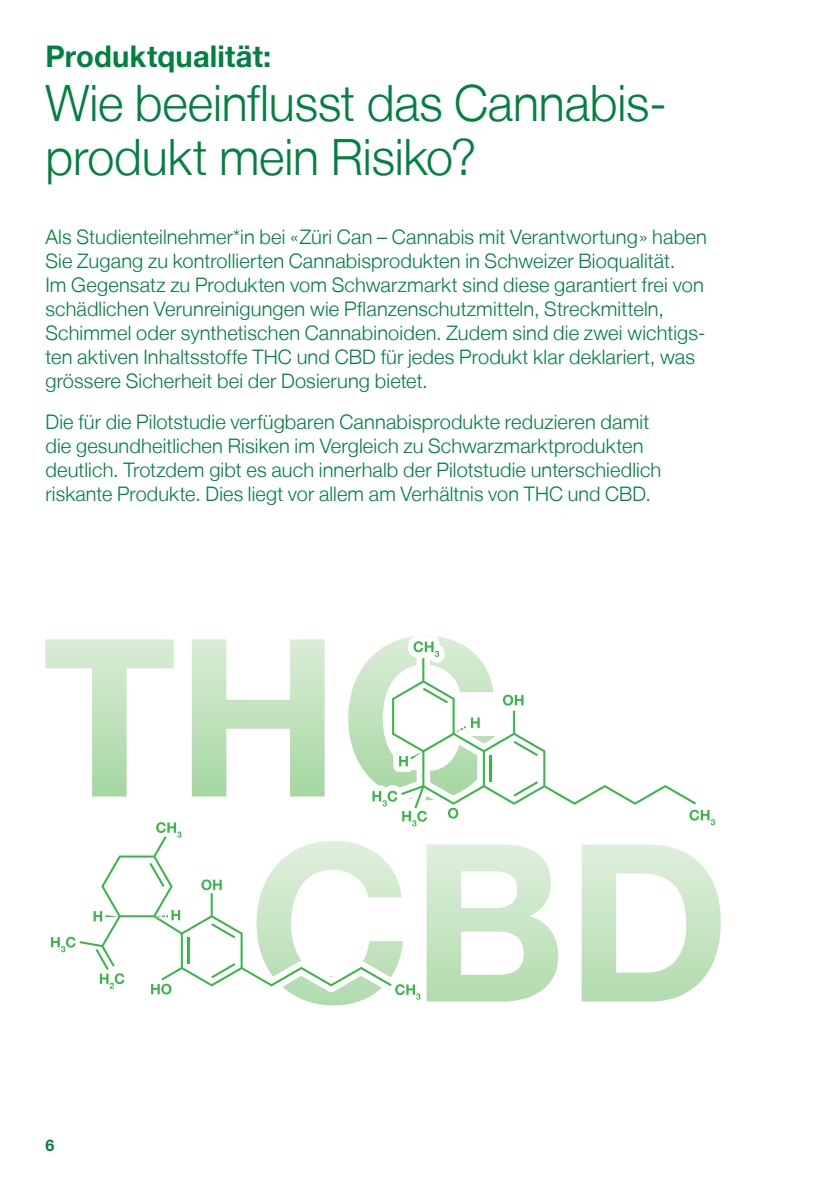
<style>
.page{position:relative;width:840px;height:1191px;background:#fff}
.page>*{position:absolute;margin:0;border:0;box-sizing:border-box;transform-origin:0 0}
.Titel_Grün{font:300 50px/54px "Helvetica Neue LT";letter-spacing:-.005em;color:#00813f}
.Titel_Grün-2{font:700 30px "Helvetica Neue LT";letter-spacing:.005em;color:#00813f}
.text_Light_greem{font:300 20px/24px "Helvetica Neue LT";letter-spacing:.01em;color:#00813f}
.t1{font:700 16px "Helvetica Neue LT";color:#00813f}
</style>
<div class="page">
<svg style="left:426px;top:844px;width:132px;height:157px"></svg>
<svg style="left:581px;top:844px;width:139px;height:157px"></svg>
<svg style="left:80px;top:836px;width:176px;height:150px"></svg>
<svg style="left:149px;top:863px;width:15px;height:24px"></svg>
<svg style="left:156px;top:822px;width:25px;height:15px"></svg>
<svg style="left:256px;top:841px;width:164px;height:164px"></svg>
<svg style="left:95px;top:949px;width:29px;height:39px"></svg>
<svg style="left:51px;top:936px;width:24px;height:16px"></svg>
<svg style="left:201px;top:879px;width:21px;height:11px"></svg>
<svg style="left:151px;top:983px;width:20px;height:11px"></svg>
<svg style="left:157px;top:910px;width:23px;height:10px"></svg>
<svg style="left:93px;top:911px;width:9px;height:10px"></svg>
<svg style="left:45px;top:639px;width:129px;height:157px"></svg>
<svg style="left:192px;top:639px;width:132px;height:157px"></svg>
<svg style="left:494px;top:695px;width:201px;height:110px"></svg>
<svg style="left:689px;top:809px;width:25px;height:16px"></svg>
<svg style="left:502px;top:694px;width:21px;height:11px"></svg>
<svg style="left:348px;top:635px;width:146px;height:191px"></svg>
<p class="Titel_Grün-2" style="left:45px;top:38px;width:227px">Produktqualität:</p>
<p class="Titel_Grün" style="left:45px;top:75px;width:622px">Wie beeinflusst das Cannabis&shy;produkt mein Risiko?</p>
<p class="text_Light_greem" style="left:45px;top:225px;width:662px">Als Studienteilnehmer*in bei «Züri Can – Cannabis mit Verantwortung» haben Sie Zugang zu kontrollierten Cannabisprodukten in Schweizer Bioqualität.<br>Im Gegensatz zu Produkten vom Schwarzmarkt sind diese garantiert frei von schädlichen Verunreinigungen wie Pflanzenschutzmitteln, Streckmitteln, Schimmel oder synthetischen Cannabinoiden. Zudem sind die zwei wichtigs&shy;ten aktiven Inhaltsstoffe THC und CBD für jedes Produkt klar deklariert, was grössere Sicherheit bei der Dosierung bietet.</p>
<p class="text_Light_greem" style="left:45px;top:410px;width:617px">Die für die Pilotstudie verfügbaren Cannabisprodukte reduzieren damit die gesundheitlichen Risiken im Vergleich zu Schwarzmarktprodukten deutlich. Trotzdem gibt es auch innerhalb der Pilotstudie unterschiedlich riskante Produkte. Dies liegt vor allem am Verhältnis von THC und CBD.</p>
<p class="t1" style="left:45px;top:1135px;width:10px">6</p>
</div>
